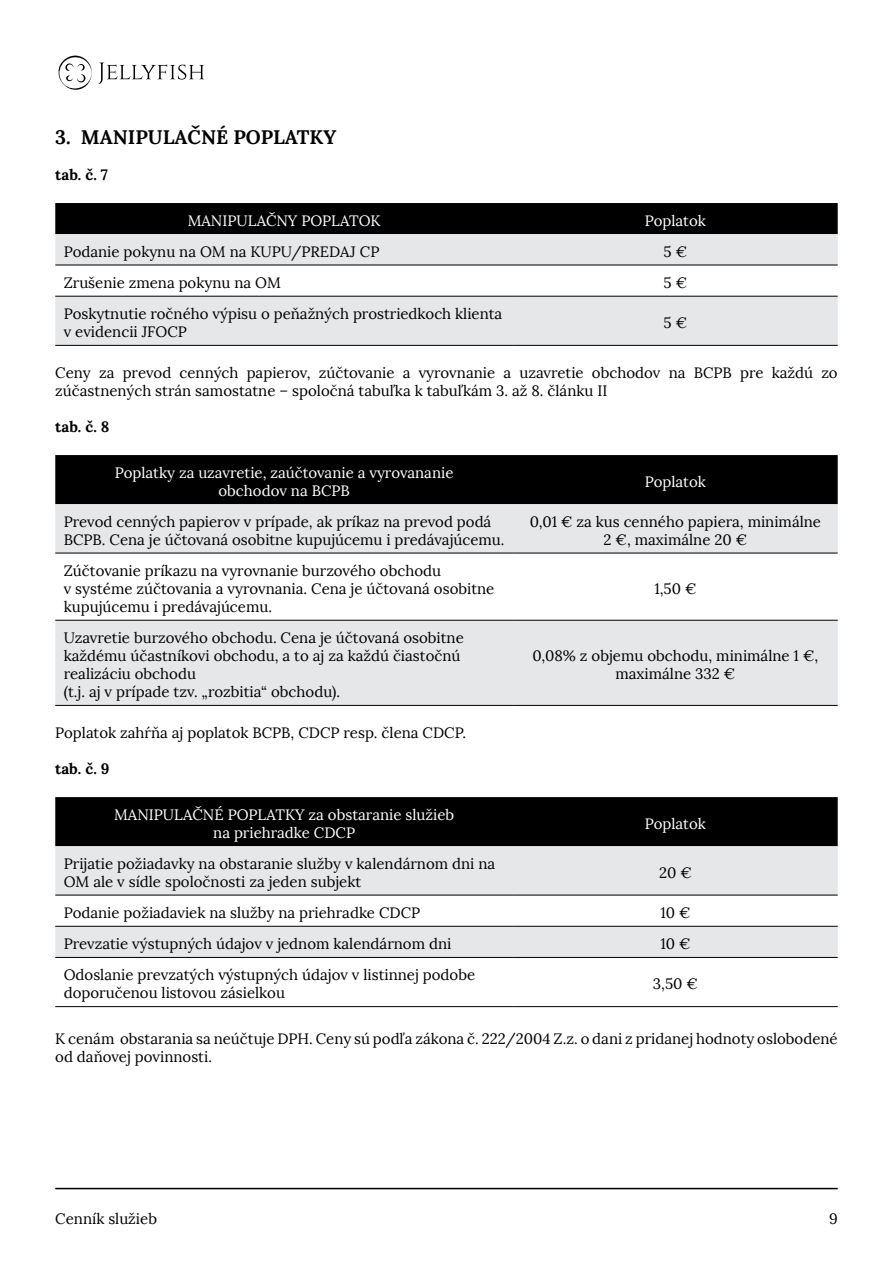
<style>
.page{position:relative;width:893px;height:1263px;background:#fff}
.page>*{position:absolute;margin:0;border:0;box-sizing:border-box;transform-origin:0 0}
.t1{font:700 19.5px "Lora";color:#000}
.t2{font:15px/18px "Lora";color:#000}
.t3{font:15px/18px "Lora";color:#fff;text-align:center}
.t4{font:700 15px "Lora";color:#000}
</style>
<div class="page">
<hr style="left:55px;top:1188px;width:783px;height:1px;background:#000">
<svg style="left:58px;top:55px;width:34px;height:35px"></svg>
<svg style="left:98px;top:63px;width:106px;height:21px"></svg>
<div style="left:55px;top:203px;width:783px;height:31px;background:#000"></div>
<svg style="left:55px;top:234px;width:783px;height:111px;fill:#e6e7e8"></svg>
<hr style="left:55px;top:265px;width:458px;height:1px;background:#000">
<hr style="left:513px;top:265px;width:325px;height:1px;background:#000">
<hr style="left:55px;top:296px;width:458px;height:1px;background:#000">
<hr style="left:513px;top:296px;width:325px;height:1px;background:#000">
<hr style="left:55px;top:345px;width:458px;height:1px;background:#000">
<hr style="left:513px;top:345px;width:325px;height:1px;background:#000">
<div style="left:55px;top:455px;width:783px;height:49px;background:#000"></div>
<svg style="left:55px;top:504px;width:783px;height:201px;fill:#e6e7e8"></svg>
<hr style="left:55px;top:553px;width:458px;height:1px;background:#000">
<hr style="left:513px;top:553px;width:325px;height:1px;background:#000">
<hr style="left:55px;top:620px;width:458px;height:1px;background:#000">
<hr style="left:513px;top:620px;width:325px;height:1px;background:#000">
<hr style="left:55px;top:705px;width:458px;height:1px;background:#000">
<hr style="left:513px;top:705px;width:325px;height:1px;background:#000">
<div style="left:55px;top:797px;width:783px;height:49px;background:#000"></div>
<svg style="left:55px;top:846px;width:783px;height:111px;fill:#e6e7e8"></svg>
<hr style="left:55px;top:895px;width:458px;height:1px;background:#000">
<hr style="left:513px;top:895px;width:325px;height:1px;background:#000">
<hr style="left:55px;top:926px;width:458px;height:1px;background:#000">
<hr style="left:513px;top:926px;width:325px;height:1px;background:#000">
<hr style="left:55px;top:957px;width:458px;height:1px;background:#000">
<hr style="left:513px;top:957px;width:325px;height:1px;background:#000">
<hr style="left:55px;top:1006px;width:458px;height:1px;background:#000">
<hr style="left:513px;top:1006px;width:325px;height:1px;background:#000">
<h1 class="t1" style="left:55px;top:124px;width:283px">3. MANIPULAČNÉ POPLATKY</h1>
<p class="t4" style="left:55px;top:165px;width:54px">tab. č. 7</p>
<p class="t3" style="left:188px;top:211px;width:194px">MANIPULAČNY POPLATOK</p>
<p class="t3" style="left:645px;top:211px;width:63px">Poplatok</p>
<p class="t2" style="left:64px;top:242px;width:317px">Podanie pokynu na OM na KUPU/PREDAJ CP</p>
<p class="t2" style="left:664px;top:242px;width:25px">5 €</p>
<p class="t2" style="left:64px;top:273px;width:219px">Zrušenie zmena pokynu na OM</p>
<p class="t2" style="left:664px;top:273px;width:25px">5 €</p>
<p class="t2" style="left:64px;top:305px;width:440px">Poskytnutie ročného výpisu o peňažných prostriedkoch klienta v evidencii JFOCP</p>
<p class="t2" style="left:664px;top:314px;width:25px">5 €</p>
<p class="t2" style="left:55px;top:364px;width:784px">Ceny za prevod cenných papierov, zúčtovanie a vyrovnanie a uzavretie obchodov na BCPB pre každú zo zúčastnených strán samostatne – spoločná tabuľka k tabuľkám 3. až 8. článku II</p>
<p class="t4" style="left:55px;top:417px;width:56px">tab. č. 8</p>
<p class="t3" style="left:115px;top:463px;width:340px">Poplatky za uzavretie, zaúčtovanie a vyrovananie obchodov na BCPB</p>
<p class="t3" style="left:645px;top:472px;width:63px">Poplatok</p>
<p class="t2" style="left:64px;top:512px;width:442px">Prevod cenných papierov v prípade, ak príkaz na prevod podá<br>BCPB. Cena je účtovaná osobitne kupujúcemu i predávajúcemu.</p>
<p class="t2" style="left:530px;top:512px;width:293px;text-align:center">0,01 € za kus cenného papiera, minimálne<br>2 €, maximálne 20 €</p>
<p class="t2" style="left:64px;top:561px;width:432px">Zúčtovanie príkazu na vyrovnanie burzového obchodu<br>v systéme zúčtovania a vyrovnania. Cena je účtovaná osobitne kupujúcemu i predávajúcemu.</p>
<p class="t2" style="left:654px;top:579px;width:44px">1,50 €</p>
<p class="t2" style="left:64px;top:629px;width:402px">Uzavretie burzového obchodu. Cena je účtovaná osobitne každému účastníkovi obchodu, a to aj za každú čiastočnú realizáciu obchodu<br>(t.j. aj v prípade tzv. „rozbitia“ obchodu).</p>
<p class="t2" style="left:533px;top:647px;width:287px;text-align:center">0,08% z objemu obchodu, minimálne 1 €, maximálne 332 €</p>
<p class="t2" style="left:55px;top:724px;width:412px">Poplatok zahŕňa aj poplatok BCPB, CDCP resp. člena CDCP.</p>
<p class="t4" style="left:55px;top:759px;width:56px">tab. č. 9</p>
<p class="t3" style="left:114px;top:805px;width:341px">MANIPULAČNÉ POPLATKY za obstaranie služieb na priehradke CDCP</p>
<p class="t3" style="left:645px;top:814px;width:63px">Poplatok</p>
<p class="t2" style="left:64px;top:854px;width:433px">Prijatie požiadavky na obstaranie služby v kalendárnom dni na<br>OM ale v sídle spoločnosti za jeden subjekt</p>
<p class="t2" style="left:659px;top:863px;width:34px">20 €</p>
<p class="t2" style="left:64px;top:903px;width:358px">Podanie požiadaviek na služby na priehradke CDCP</p>
<p class="t2" style="left:660px;top:903px;width:32px">10 €</p>
<p class="t2" style="left:64px;top:935px;width:389px">Prevzatie výstupných údajov v jednom kalendárnom dni</p>
<p class="t2" style="left:660px;top:935px;width:32px">10 €</p>
<p class="t2" style="left:64px;top:966px;width:413px">Odoslanie prevzatých výstupných údajov v listinnej podobe doporučenou listovou zásielkou</p>
<p class="t2" style="left:653px;top:975px;width:46px">3,50 €</p>
<p class="t2" style="left:55px;top:1030px;width:784px">K cenám obstarania sa neúčtuje DPH. Ceny sú podľa zákona č. 222/2004 Z.z. o dani z pridanej hodnoty oslobodené od daňovej povinnosti.</p>
<p class="t2" style="left:55px;top:1210px;width:103px">Cenník služieb</p>
<p class="t2" style="left:829px;top:1210px;width:10px">9</p>
</div>
